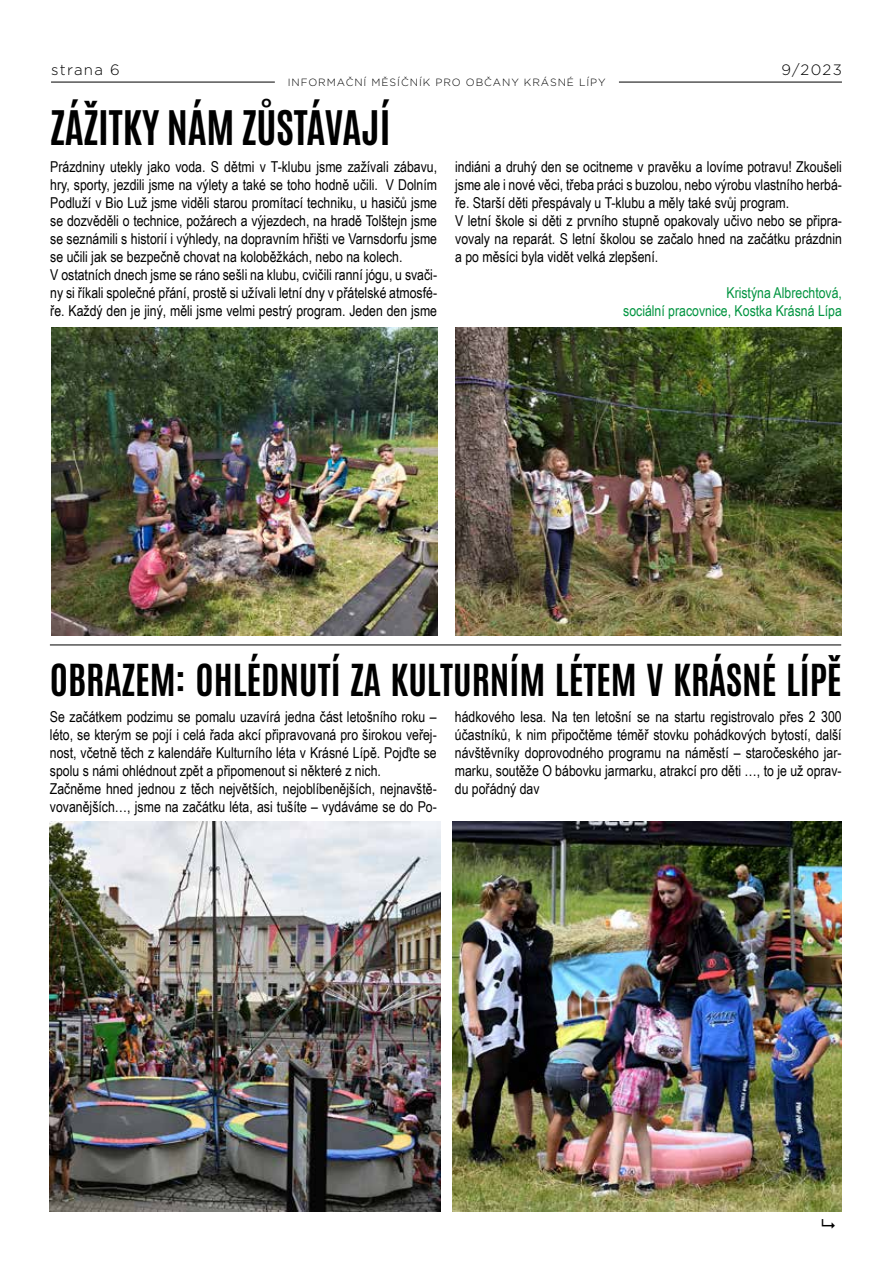
<style>
.page{position:relative;width:893px;height:1263px;background:#fff}
.page>*{position:absolute;margin:0;border:0;box-sizing:border-box;transform-origin:0 0}
.t1{font:40.5px "Antonio";color:#000}
.t2{font:37.5px "Antonio";color:#000}
.t3{font:15px/18px "Arial Narrow";color:#000}
.t4{font:15px/18px "Arial Narrow";color:#009440;text-align:right}
.t5{font:300 15px "Gotham Light CE";letter-spacing:.09em;color:#000}
.t6{font:300 10.5px "Gotham Light CE";letter-spacing:.09em;color:#000}
</style>
<div class="page">
<hr style="left:51px;top:82px;width:224px;height:1px;background:#000">
<hr style="left:619px;top:82px;width:223px;height:1px;background:#000">
<img style="left:51px;top:328px;width:386px;height:308px">
<img style="left:455px;top:328px;width:387px;height:308px">
<hr style="left:50px;top:644px;width:791px;height:1px;background:#000">
<img style="left:452px;top:821px;width:390px;height:391px">
<img style="left:50px;top:821px;width:390px;height:391px">
<p class="t5" style="left:51px;top:61px;width:70px">strana 6</p>
<p class="t5" style="left:781px;top:61px;width:62px">9/2023</p>
<p class="t6" style="left:288px;top:76px;width:319px">INFORMAČNÍ MĚSÍČNÍK PRO OBČANY KRÁSNÉ LÍPY</p>
<h1 class="t1" style="left:50px;top:99px;width:342px">ZÁŽITKY NÁM ZŮSTÁVAJÍ</h1>
<p class="t3" style="left:50px;top:157px;width:388px">Prázdniny utekly jako voda. S dětmi v T-klubu jsme zažívali zábavu, hry, sporty, jezdili jsme na výlety a také se toho hodně učili. V Dolním Podluží v Bio Luž jsme viděli starou promítací techniku, u hasičů jsme se dozvěděli o technice, požárech a výjezdech, na hradě Tolštejn jsme se seznámili s historií i výhledy, na dopravním hřišti ve Varnsdorfu jsme se učili jak se bezpečně chovat na koloběžkách, nebo na kolech.<br>V ostatních dnech jsme se ráno sešli na klubu, cvičili ranní jógu, u svači&shy;ny si říkali společné přání, prostě si užívali letní dny v přátelské atmosfé&shy;ře. Každý den je jiný, měli jsme velmi pestrý program. Jeden den jsme</p>
<p class="t3" style="left:455px;top:157px;width:388px">indiáni a druhý den se ocitneme v pravěku a lovíme potravu! Zkoušeli jsme ale i nové věci, třeba práci s buzolou, nebo výrobu vlastního herbá&shy;ře. Starší děti přespávaly u T-klubu a měly také svůj program.<br>V letní škole si děti z prvního stupně opakovaly učivo nebo se připra&shy;vovaly na reparát. S letní školou se začalo hned na začátku prázdnin a po měsíci byla vidět velká zlepšení.</p>
<p class="t4" style="left:623px;top:283px;width:220px">Kristýna Albrechtová,<br>sociální pracovnice, Kostka Krásná Lípa</p>
<h2 class="t2" style="left:50px;top:653px;width:793px">OBRAZEM: OHLÉDNUTÍ ZA KULTURNÍM LÉTEM V KRÁSNÉ LÍPĚ</h2>
<p class="t3" style="left:50px;top:707px;width:388px">Se začátkem podzimu se pomalu uzavírá jedna část letošního roku – léto, se kterým se pojí i celá řada akcí připravovaná pro širokou veřej&shy;nost, včetně těch z kalendáře Kulturního léta v Krásné Lípě. Pojďte se spolu s námi ohlédnout zpět a připomenout si některé z nich.<br>Začněme hned jednou z těch největších, nejoblíbenějších, nejnavště&shy;vovanějších…, jsme na začátku léta, asi tušíte – vydáváme se do Po-</p>
<p class="t3" style="left:455px;top:707px;width:388px;text-align:justify">hádkového lesa. Na ten letošní se na startu registrovalo přes 2 300 účastníků, k nim připočtěme téměř stovku pohádkových bytostí, další návštěvníky doprovodného programu na náměstí – staročeského jar&shy;marku, soutěže O bábovku jarmarku, atrakcí pro děti …, to je už oprav&shy;du pořádný dav</p>
</div>
